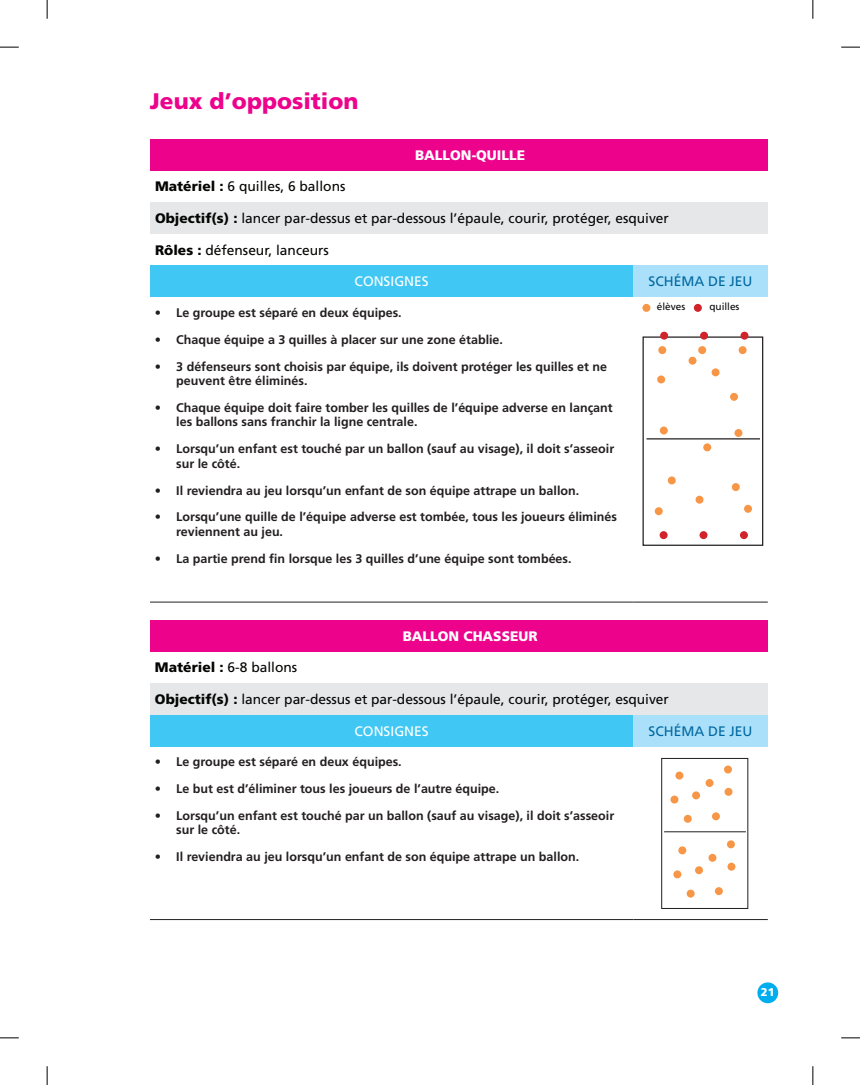
<style>
.page{position:relative;width:860px;height:1085px;background:#fff}
.page>*{position:absolute;margin:0;border:0;box-sizing:border-box;transform-origin:0 0}
.t1{font:900 22.5px "Frutiger LT Std";color:#ed028c}
.t2{font:13.75px "Frutiger LT Std";color:#040503}
.t3{font:900 13.75px "Frutiger LT Std";color:#fff}
.t4{font:13.75px "Frutiger LT Std";color:#0068a1}
.t5{font:13.75px "Frutiger LT Std";color:#fff}
.t6{font:700 12.5px/14.4px "Frutiger LT Std";color:#231f20}
.t7{font:900 11.25px "Frutiger LT Std";color:#fff}
.t8{font:10px "Frutiger LT Std";color:#040503}
.s1{font-weight:900}
</style>
<div class="page">
<div style="left:757px;top:982px;width:20px;height:20px;background:#00aeef;border-radius:50%"></div>
<div style="left:150px;top:139px;width:617px;height:31px;background:#ed028c"></div>
<div style="left:150px;top:202px;width:617px;height:31px;background:#e6e7e9"></div>
<div style="left:150px;top:265px;width:483px;height:32px;background:#40c7f4"></div>
<div style="left:633px;top:265px;width:134px;height:32px;background:#aae0f9"></div>
<hr style="left:150px;top:601px;width:483px;height:1px;background:#231f20">
<hr style="left:633px;top:601px;width:134px;height:1px;background:#231f20">
<div style="left:150px;top:619px;width:617px;height:32px;background:#ed028c"></div>
<div style="left:150px;top:683px;width:617px;height:31px;background:#e6e7e9"></div>
<div style="left:150px;top:714px;width:483px;height:32px;background:#40c7f4"></div>
<div style="left:633px;top:714px;width:134px;height:32px;background:#aae0f9"></div>
<hr style="left:150px;top:919px;width:483px;height:1px;background:#231f20">
<hr style="left:633px;top:919px;width:134px;height:1px;background:#231f20">
<div style="left:642px;top:336px;width:121px;height:209px;border:1px solid #231f20"></div>
<hr style="left:646px;top:438px;width:113px;height:1px;background:#231f20">
<div style="left:642px;top:304px;width:8px;height:8px;background:#f79646;border-radius:50%"></div>
<div style="left:693px;top:304px;width:8px;height:8px;background:#d1232a;border-radius:50%"></div>
<div style="left:660px;top:331px;width:8px;height:8px;background:#d1232a;border-radius:50%"></div>
<div style="left:658px;top:346px;width:8px;height:8px;background:#f79646;border-radius:50%"></div>
<div style="left:659px;top:531px;width:8px;height:8px;background:#d1232a;border-radius:50%"></div>
<svg style="left:699px;top:331px;width:8px;height:8px"></svg>
<div style="left:659px;top:426px;width:8px;height:8px;background:#f79646;border-radius:50%"></div>
<div style="left:703px;top:443px;width:8px;height:8px;background:#f79646;border-radius:50%"></div>
<div style="left:688px;top:356px;width:8px;height:8px;background:#f79646;border-radius:50%"></div>
<div style="left:657px;top:375px;width:8px;height:8px;background:#f79646;border-radius:50%"></div>
<div style="left:711px;top:368px;width:8px;height:8px;background:#f79646;border-radius:50%"></div>
<svg style="left:729px;top:393px;width:8px;height:8px"></svg>
<div style="left:734px;top:429px;width:8px;height:8px;background:#f79646;border-radius:50%"></div>
<div style="left:731px;top:483px;width:8px;height:8px;background:#f79646;border-radius:50%"></div>
<svg style="left:743px;top:504px;width:8px;height:8px"></svg>
<div style="left:675px;top:771px;width:8px;height:8px;background:#f79646;border-radius:50%"></div>
<div style="left:678px;top:846px;width:8px;height:8px;background:#f79646;border-radius:50%"></div>
<svg style="left:723px;top:765px;width:8px;height:8px"></svg>
<div style="left:726px;top:840px;width:8px;height:8px;background:#f79646;border-radius:50%"></div>
<div style="left:670px;top:795px;width:8px;height:8px;background:#f79646;border-radius:50%"></div>
<div style="left:673px;top:870px;width:8px;height:8px;background:#f79646;border-radius:50%"></div>
<svg style="left:683px;top:814px;width:8px;height:8px"></svg>
<div style="left:686px;top:889px;width:8px;height:8px;background:#f79646;border-radius:50%"></div>
<div style="left:711px;top:812px;width:8px;height:8px;background:#f79646;border-radius:50%"></div>
<div style="left:714px;top:887px;width:8px;height:7px;background:#f79646;border-radius:50%"></div>
<svg style="left:691px;top:791px;width:8px;height:8px"></svg>
<svg style="left:694px;top:866px;width:8px;height:8px"></svg>
<svg style="left:705px;top:778px;width:8px;height:8px"></svg>
<div style="left:708px;top:853px;width:8px;height:8px;background:#f79646;border-radius:50%"></div>
<div style="left:724px;top:787px;width:8px;height:8px;background:#f79646;border-radius:50%"></div>
<div style="left:727px;top:862px;width:8px;height:8px;background:#f79646;border-radius:50%"></div>
<div style="left:695px;top:495px;width:8px;height:8px;background:#f79646;border-radius:50%"></div>
<div style="left:667px;top:476px;width:8px;height:8px;background:#f79646;border-radius:50%"></div>
<div style="left:654px;top:507px;width:8px;height:8px;background:#f79646;border-radius:50%"></div>
<div style="left:698px;top:346px;width:8px;height:8px;background:#f79646;border-radius:50%"></div>
<div style="left:699px;top:531px;width:8px;height:8px;background:#d1232a;border-radius:50%"></div>
<div style="left:740px;top:331px;width:8px;height:8px;background:#d1232a;border-radius:50%"></div>
<div style="left:738px;top:346px;width:8px;height:8px;background:#f79646;border-radius:50%"></div>
<div style="left:739px;top:531px;width:8px;height:8px;background:#d1232a;border-radius:50%"></div>
<div style="left:661px;top:757px;width:87px;height:151px;border:1px solid #231f20"></div>
<hr style="left:663px;top:831px;width:82px;height:1px;background:#231f20">
<svg style="left:0;top:46px;width:19px;height:2px"></svg>
<svg style="left:841px;top:46px;width:18px;height:2px"></svg>
<svg style="left:0;top:1037px;width:19px;height:1px"></svg>
<svg style="left:841px;top:1037px;width:18px;height:1px"></svg>
<svg style="left:46px;top:0;width:2px;height:19px"></svg>
<svg style="left:46px;top:1066px;width:2px;height:18px"></svg>
<svg style="left:812px;top:0;width:1px;height:19px"></svg>
<svg style="left:812px;top:1066px;width:1px;height:18px"></svg>
<h1 class="t1" style="left:150px;top:88px;width:210px">Jeux d’opposition</h1>
<p class="t3" style="left:415px;top:147px;width:112px">BALLON-QUILLE</p>
<p class="t2" style="left:155px;top:178px;width:192px"><span class="s1">Matériel :</span> 6 quilles, 6 ballons</p>
<p class="t2" style="left:155px;top:210px;width:515px"><span class="s1">Objectif(s) :</span> lancer par-dessus et par-dessous l’épaule, courir, protéger, esquiver</p>
<p class="t2" style="left:155px;top:242px;width:175px"><span class="s1">Rôles :</span> défenseur, lanceurs</p>
<p class="t5" style="left:354px;top:273px;width:76px">CONSIGNES</p>
<p class="t4" style="left:648px;top:273px;width:105px">SCHÉMA DE JEU</p>
<p class="t6" style="left:155px;top:305px;width:248px">• Le groupe est séparé en deux équipes.</p>
<p class="t6" style="left:155px;top:332px;width:349px">• Chaque équipe a 3 quilles à placer sur une zone établie.</p>
<p class="t6" style="left:176px;top:359px;width:432px;text-indent:-21px">• 3 défenseurs sont choisis par équipe, ils doivent protéger les quilles et ne peuvent être éliminés.</p>
<p class="t6" style="left:176px;top:400px;width:438px;text-indent:-21px">• Chaque équipe doit faire tomber les quilles de l’équipe adverse en lançant les ballons sans franchir la ligne centrale.</p>
<p class="t6" style="left:176px;top:441px;width:439px;text-indent:-21px">• Lorsqu’un enfant est touché par un ballon (sauf au visage), il doit s’asseoir sur le côté.</p>
<p class="t6" style="left:155px;top:483px;width:425px">• Il reviendra au jeu lorsqu’un enfant de son équipe attrape un ballon.</p>
<p class="t6" style="left:176px;top:510px;width:442px;text-indent:-21px">• Lorsqu’une quille de l’équipe adverse est tombée, tous les joueurs éliminés reviennent au jeu.</p>
<p class="t6" style="left:155px;top:551px;width:418px">• La partie prend fin lorsque les 3 quilles d’une équipe sont tombées.</p>
<p class="t8" style="left:656px;top:301px;width:30px">élèves</p>
<p class="t8" style="left:709px;top:301px;width:32px">quilles</p>
<p class="t3" style="left:402px;top:627px;width:136px">BALLON CHASSEUR</p>
<p class="t2" style="left:155px;top:659px;width:144px"><span class="s1">Matériel :</span> 6-8 ballons</p>
<p class="t2" style="left:155px;top:691px;width:515px"><span class="s1">Objectif(s) :</span> lancer par-dessus et par-dessous l’épaule, courir, protéger, esquiver</p>
<p class="t5" style="left:354px;top:722px;width:76px">CONSIGNES</p>
<p class="t4" style="left:648px;top:722px;width:105px">SCHÉMA DE JEU</p>
<p class="t6" style="left:155px;top:754px;width:248px">• Le groupe est séparé en deux équipes.</p>
<p class="t6" style="left:155px;top:781px;width:346px">• Le but est d’éliminer tous les joueurs de l’autre équipe.</p>
<p class="t6" style="left:176px;top:808px;width:439px;text-indent:-21px">• Lorsqu’un enfant est touché par un ballon (sauf au visage), il doit s’asseoir sur le côté.</p>
<p class="t6" style="left:155px;top:849px;width:425px">• Il reviendra au jeu lorsqu’un enfant de son équipe attrape un ballon.</p>
<p class="t7" style="left:760px;top:985px;width:15px">21</p>
</div>
